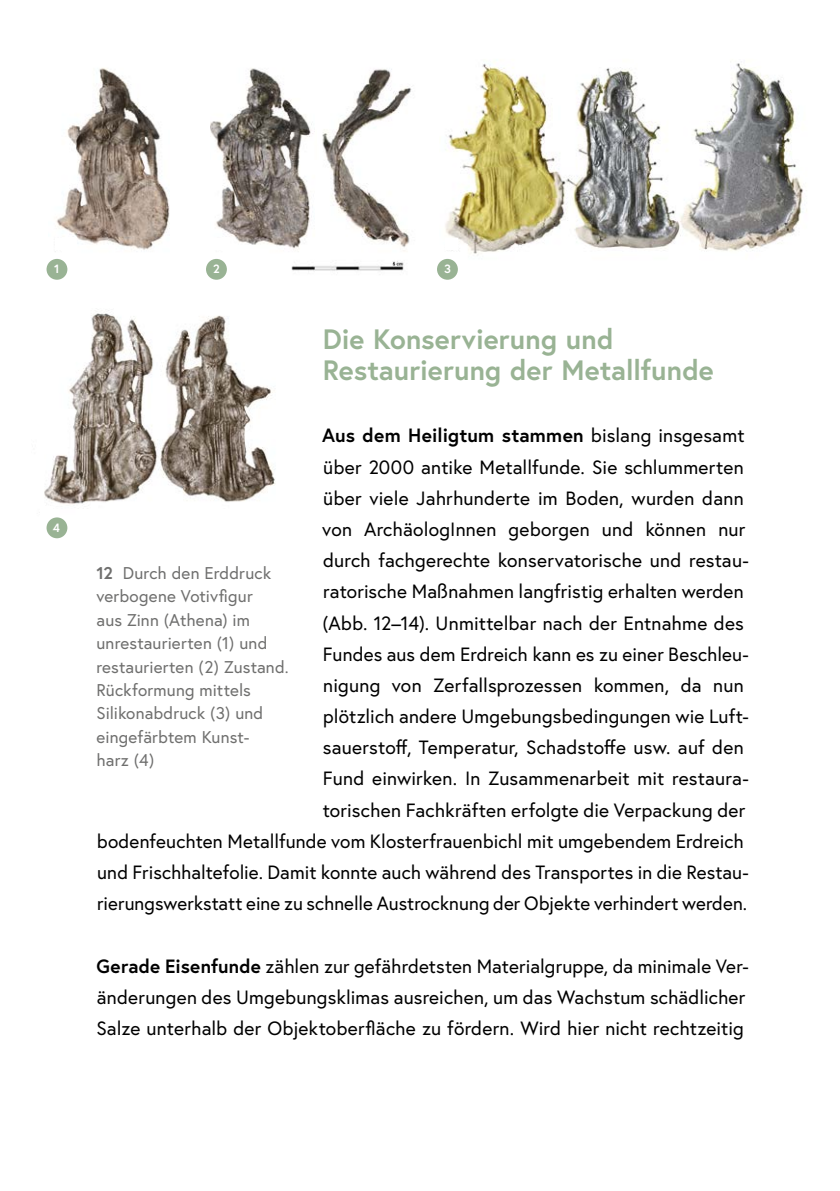
<style>
.page{position:relative;width:840px;height:1191px;background:#fff}
.page>*{position:absolute;margin:0;border:0;box-sizing:border-box;transform-origin:0 0}
.t1{font:700 28px/31.2px "Europa Austria";letter-spacing:.005em;color:#99b394}
.t2{font:19.2px/31.2px "Europa Austria";letter-spacing:.005em;color:#000;text-align:right}
.t3{font:17px/23.4px "Europa Austria";letter-spacing:.01em;color:#6f6f6e}
.t4{font:700 12px "Europa Austria";color:#fff}
.s1{font-weight:700}
</style>
<div class="page">
<img style="left:439px;top:61px;width:364px;height:209px">
<img style="left:52px;top:68px;width:117px;height:212px">
<img style="left:210px;top:68px;width:202px;height:210px">
<img style="left:44px;top:310px;width:232px;height:225px">
<div style="left:46px;top:259px;width:21px;height:21px;background:#99b394;border-radius:50%"></div>
<div style="left:46px;top:517px;width:21px;height:21px;background:#99b394;border-radius:50%"></div>
<div style="left:206px;top:259px;width:21px;height:21px;background:#99b394;border-radius:50%"></div>
<div style="left:437px;top:259px;width:20px;height:21px;background:#99b394;border-radius:50%"></div>
<div style="left:55px;top:238px;width:13px;height:12px;background:#fff"></div>
<div style="left:40px;top:505px;width:13px;height:12px;background:#fff"></div>
<div style="left:210px;top:238px;width:13px;height:12px;background:#fff"></div>
<div style="left:444px;top:238px;width:13px;height:12px;background:#fff"></div>
<p class="t4" style="left:54px;top:261px;width:7px">1</p>
<p class="t4" style="left:53px;top:519px;width:9px">4</p>
<p class="t4" style="left:213px;top:261px;width:8px">2</p>
<p class="t4" style="left:444px;top:261px;width:8px">3</p>
<h1 class="t1" style="left:322px;top:322px;width:392px">Die Konservierung und<br>Restaurierung der Metallfunde</h1>
<p class="t2" style="left:97px;top:420px;width:653px"><span class="s1">Aus dem Heiligtum stammen</span> bislang insgesamt<br>über 2000 antike Metallfunde. Sie schlummerten<br>über viele Jahrhunderte im Boden, wurden dann<br>von ArchäologInnen geborgen und können nur<br>durch fachgerechte konservatorische und restau-<br>ratorische Maßnahmen langfristig erhalten werden<br>(Abb. 12–14). Unmittelbar nach der Entnahme des<br>Fundes aus dem Erdreich kann es zu einer Beschleu-<br>nigung von Zerfallsprozessen kommen, da nun<br>plötzlich andere Umgebungsbedingungen wie Luft-<br>sauerstoff, Temperatur, Schadstoffe usw. auf den<br>Fund einwirken. In Zusammenarbeit mit restaura-<br>torischen Fachkräften erfolgte die Verpackung der<br>bodenfeuchten Metallfunde vom Klosterfrauenbichl mit umgebendem Erdreich und Frischhaltefolie. Damit konnte auch während des Transportes in die Restau&shy;rierungswerkstatt eine zu schnelle Austrocknung der Objekte verhindert werden.</p>
<p class="t3" style="left:96px;top:561px;width:194px"><span class="s1">12</span> Durch den Erddruck verbogene Votivfigur<br>aus Zinn (Athena) im unrestaurierten (1) und restaurierten (2) Zustand.<br>Rückformung mittels<br>Silikonabdruck (3) und eingefärbtem Kunst-<br>harz (4)</p>
<p class="t2" style="left:96px;top:950px;width:653px;text-align:left"><span class="s1">Gerade Eisenfunde</span> zählen zur gefährdetsten Materialgruppe, da minimale Ver&shy;änderungen des Umgebungsklimas ausreichen, um das Wachstum schädlicher<br>Salze unterhalb der Objektoberfläche zu fördern. Wird hier nicht rechtzeitig</p>
</div>
